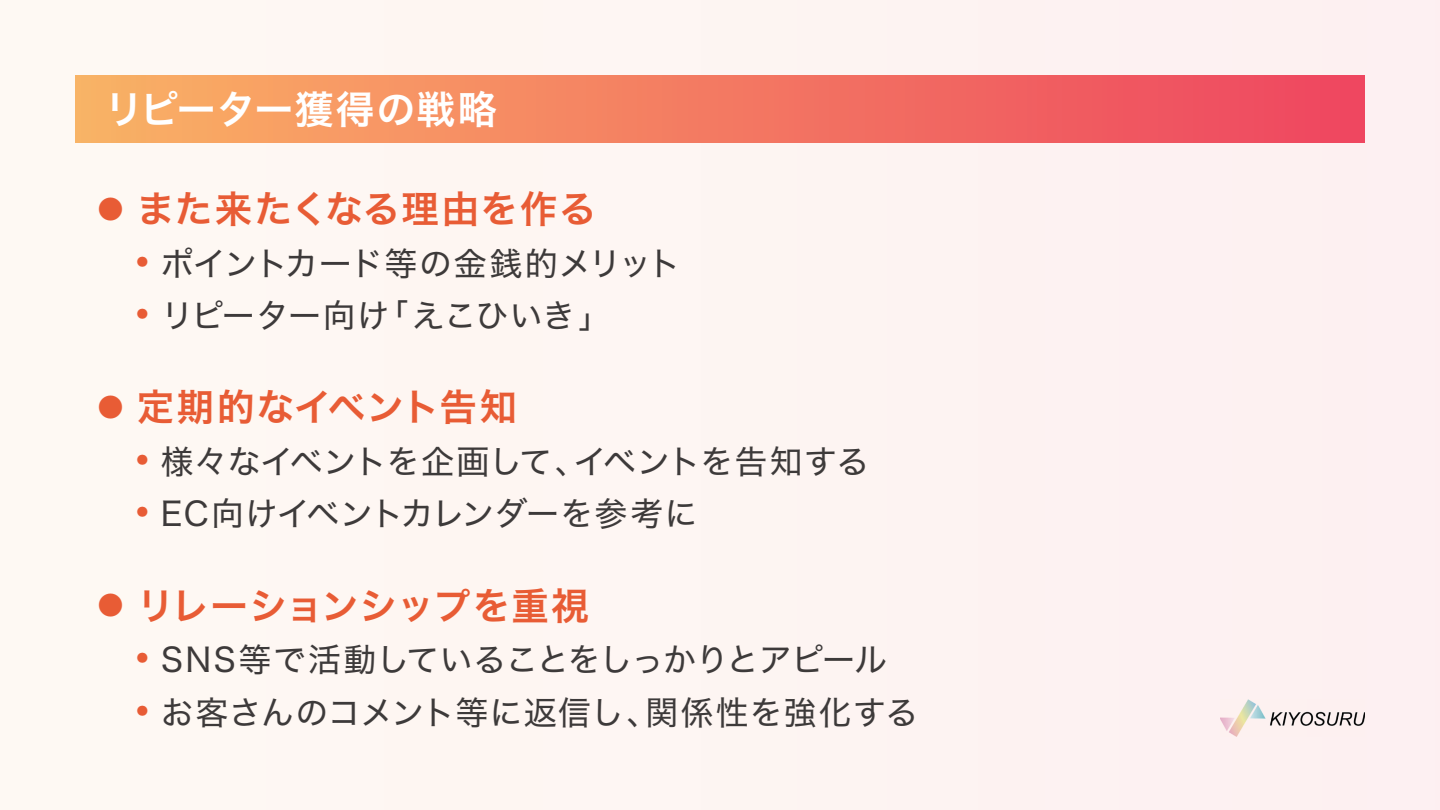
<style>
.page{position:relative;width:1440px;height:810px;background:#fdf5f2}
.page>*{position:absolute;margin:0;border:0;box-sizing:border-box;transform-origin:0 0}
.t1{font:39px "Hira Kaku Std N W6";letter-spacing:.03em;color:#fff}
.t2{font:37.5px "Hira Kaku Std N W6";letter-spacing:.03em;color:#e85c35}
.t3{font:37.5px "Hira Kaku Std N W6";letter-spacing:.005em;color:#e85c35}
.t4{font:33px "Hira Kaku Std N W4";letter-spacing:-.005em;color:#3d3a3a}
.t5{font:33px "Hira Kaku Std N W4";letter-spacing:.025em;color:#3d3a3a}
.t6{font:33px "Hira Kaku Std N W4";letter-spacing:.015em;color:#3d3a3a}
.s1{font-size:26.25px}
</style>
<div class="page">
<img style="left:1220px;top:700px;width:145px;height:37px">
<div style="left:75px;top:75px;width:1290px;height:67px;background:linear-gradient(to right,#f9b165,#ee4360)"></div>
<p class="t1" style="left:105px;top:79px;width:394px">リピーター獲得の戦略</p>
<p class="t2" style="left:98px;top:180px;width:500px"><span class="s1">●</span> また来たくなる理由を作る</p>
<p class="t4" style="left:137px;top:238px;width:546px"><sup>●</sup> ポイントカード等の金銭的メリット</p>
<p class="t4" style="left:137px;top:291px;width:476px"><sup>●</sup> リピーター向け「えこひいき」</p>
<p class="t2" style="left:98px;top:378px;width:421px"><span class="s1">●</span> 定期的なイベント告知</p>
<p class="t4" style="left:137px;top:436px;width:734px"><sup>●</sup> 様々なイベントを企画して、イベントを告知する</p>
<p class="t6" style="left:137px;top:489px;width:562px"><sup>●</sup> EC向けイベントカレンダーを参考に</p>
<p class="t3" style="left:98px;top:577px;width:493px"><span class="s1">●</span> リレーションシップを重視</p>
<p class="t4" style="left:137px;top:635px;width:752px"><sup>●</sup> SNS等で活動していることをしっかりとアピール</p>
<p class="t5" style="left:137px;top:687px;width:783px"><sup>●</sup> お客さんのコメント等に返信し、関係性を強化する</p>
</div>
